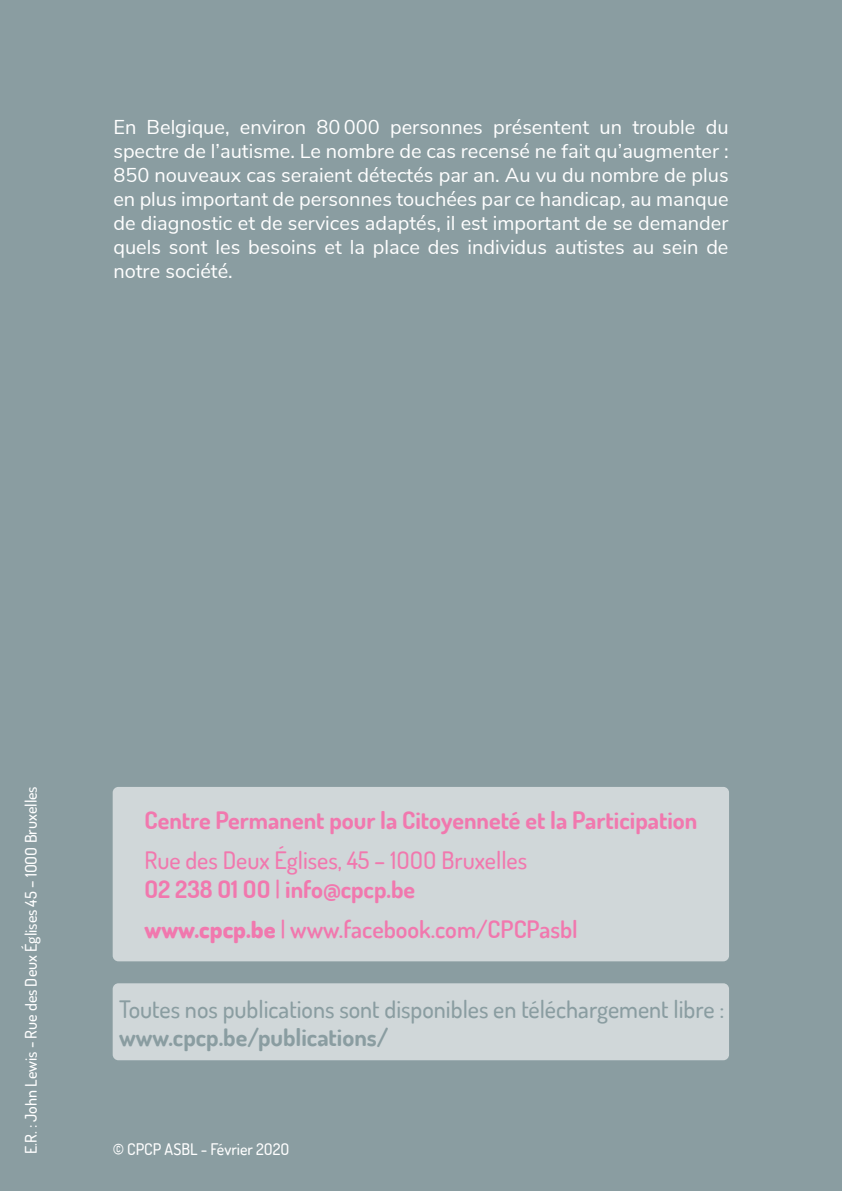
<style>
.page{position:relative;width:842px;height:1191px;background:#8a9da1}
.page>*{position:absolute;margin:0;border:0;box-sizing:border-box;transform-origin:0 0}
.t1{font:500 24px "Dosis";color:#8a9da1}
.t2{font:500 24px/28.8px "Dosis";color:#f178ae}
.t3{font:700 24px "Dosis";color:#f178ae}
.t4{font:600 24px "Dosis";color:#f178ae}
.t5{font:700 24px "Dosis";color:#8a9da1}
.t6{font:20px/24px "Nunito Sans";color:#fff;text-align:justify}
.t7{font:500 16px "Dosis";color:#fff}
.s1{font-weight:700}
.s2{font-weight:800}
.s3{font-weight:500}
</style>
<div class="page">
<div style="left:113px;top:983px;width:616px;height:77px;background:#d0d7d9;border-radius:6px"></div>
<div style="left:113px;top:787px;width:616px;height:174px;background:#d0d7d9;border-radius:6px"></div>
<p class="t6" style="left:113px;top:113px;width:617px">En Belgique, environ 80 000 personnes présentent un trouble du spectre de l’autisme. Le nombre de cas recensé ne fait qu’augmenter :<br>850 nouveaux cas seraient détectés par an. Au vu du nombre de plus en plus important de personnes touchées par ce handicap, au manque de diagnostic et de services adaptés, il est important de se demander quels sont les besoins et la place des individus autistes au sein de notre société.</p>
<p class="t7" style="left:20px;top:1154px;width:369px;rotate:-90deg">E.R. : John Lewis - Rue des Deux Églises 45 – 1OOO Bruxelles</p>
<p class="t3" style="left:145px;top:804px;width:554px">Centre Permanent pour la Citoyenneté et la Participation</p>
<p class="t2" style="left:145px;top:845px;width:384px">Rue des Deux Églises, 45 – 1OOO Bruxelles<br><span class="s1">O2 238 O1 OO</span> | <span class="s1">info@cpcp.be</span></p>
<p class="t4" style="left:145px;top:913px;width:435px"><span class="s2">www.cpcp.be</span> <span class="s3">|</span> www.facebook.com/CPCPasbl</p>
<p class="t1" style="left:119px;top:993px;width:607px">Toutes nos publications sont disponibles en téléchargement libre :</p>
<p class="t5" style="left:119px;top:1022px;width:271px">www.cpcp.be/publications/</p>
<p class="t7" style="left:113px;top:1138px;width:178px">© CPCP ASBL - Février 2O2O</p>
</div>
